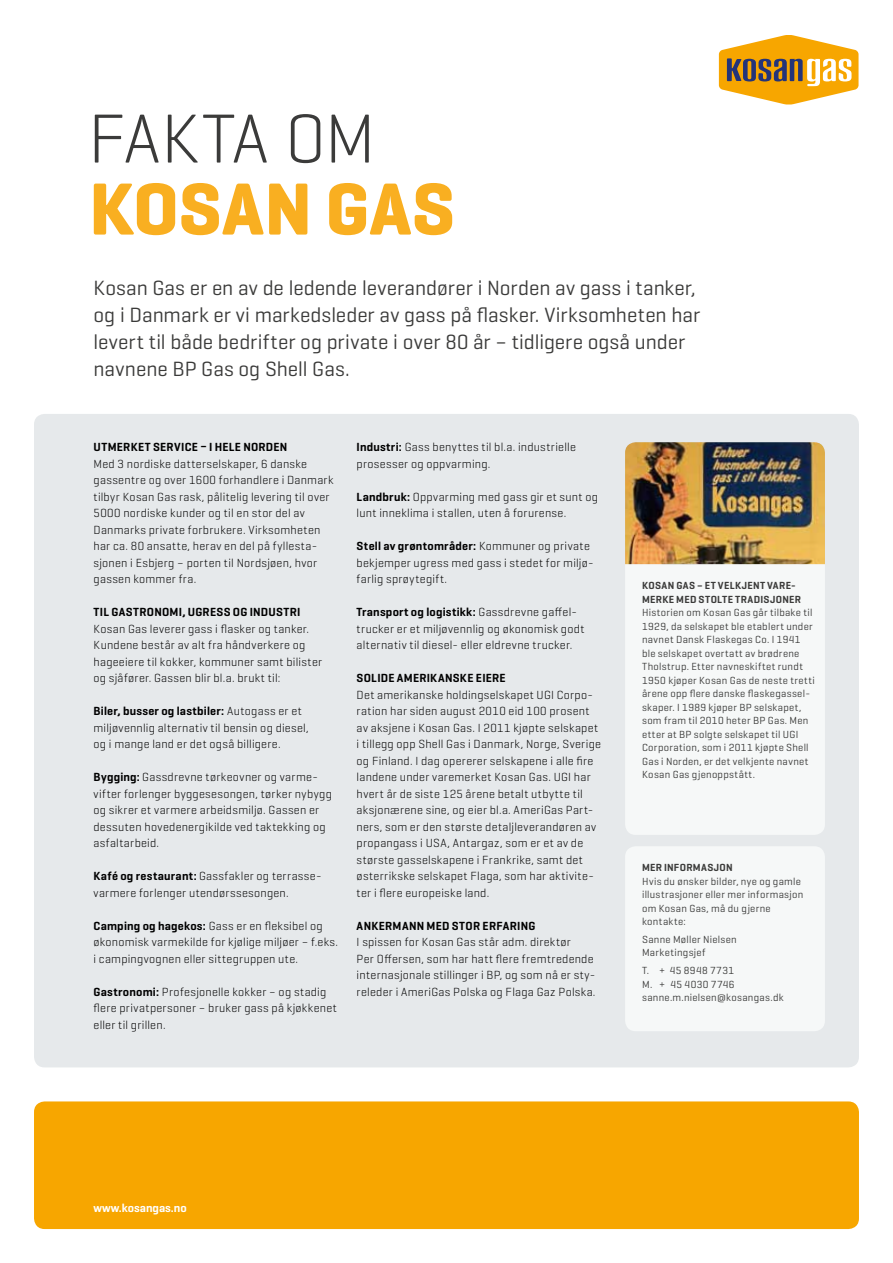
<style>
.page{position:relative;width:893px;height:1263px;background:#fff}
.page>*{position:absolute;margin:0;border:0;box-sizing:border-box;transform-origin:0 0}
.t1{font:700 75px "Geogrotesque";color:#f9af21}
.t2{font:300 70.5px "Geogrotesque";color:#3b3b3a}
.t3{font:21px/27px "Geogrotesque";color:#3b3b3a}
.t4{font:300 12px/16.5px "Geogrotesque";letter-spacing:.02em;color:#000}
.t5{font:600 12px "Geogrotesque";letter-spacing:.02em;color:#000}
.t6{font:600 12px "Geogrotesque";color:#fff}
.t7{font:10.5px/13.5px "Geogrotesque";letter-spacing:.03em;color:#3b3b3a}
.t8{font:600 10.5px/13.5px "Geogrotesque";letter-spacing:.03em;color:#3b3b3a}
.s1{font-weight:600}
</style>
<div class="page">
<div style="left:34px;top:414px;width:825px;height:653px;background:#e6e9eb;border-radius:11px"></div>
<svg style="left:718px;top:35px;width:141px;height:70px"></svg>
<div style="left:625px;top:442px;width:200px;height:393px;background:#f6f8f8;border-radius:11px"></div>
<img style="left:625px;top:442px;width:200px;height:122px">
<div style="left:625px;top:846px;width:200px;height:185px;background:#f6f8f8;border-radius:11px"></div>
<div style="left:34px;top:1101px;width:825px;height:128px;background:#f7a600;border-radius:11px"></div>
<h2 class="t2" style="left:88px;top:95px;width:289px">Fakta om</h2>
<h1 class="t1" style="left:89px;top:162px;width:367px">KOSAN GAS</h1>
<h3 class="t3" style="left:94px;top:274px;width:608px">Kosan Gas er en av de ledende leverandører i Norden av gass i tanker, og i Danmark er vi markedsleder av gass på flasker. Virksomheten har levert til både bedrifter og private i over 80 år – tidligere også under navnene BP Gas og Shell Gas.</h3>
<p class="t5" style="left:94px;top:440px;width:195px">UTMERKET SERVICE – I HELE NORDEN</p>
<p class="t4" style="left:94px;top:455px;width:241px">Med 3 nordiske datterselskaper, 6 danske gassentre og over 1600 forhandlere i Danmark tilbyr Kosan Gas rask, pålitelig levering til over 5000 nordiske kunder og til en stor del av Danmarks private forbrukere. Virksomheten har ca. 80 ansatte, herav en del på fyllesta&shy;sjonen i Esbjerg – porten til Nordsjøen, hvor gassen kommer fra.</p>
<p class="t5" style="left:94px;top:605px;width:208px">TIL GASTRONOMI, UGRESS OG INDUSTRI</p>
<p class="t4" style="left:94px;top:620px;width:230px">Kosan Gas leverer gass i flasker og tanker.<br>Kundene består av alt fra håndverkere og hageeiere til kokker, kommuner samt bilister og sjåfører. Gassen blir bl.a. brukt til:</p>
<p class="t4" style="left:94px;top:702px;width:217px"><span class="s1">Biler, busser og lastbiler:</span> Autogass er et miljøvennlig alternativ til bensin og diesel, og i mange land er det også billigere.</p>
<p class="t4" style="left:94px;top:768px;width:240px"><span class="s1">Bygging:</span> Gassdrevne tørkeovner og varme&shy;vifter forlenger byggesesongen, tørker nybygg og sikrer et varmere arbeidsmiljø. Gassen er dessuten hovedenergikilde ved taktekking og asfaltarbeid.</p>
<p class="t4" style="left:94px;top:867px;width:230px"><span class="s1">Kafé og restaurant:</span> Gassfakler og terrasse&shy;varmere forlenger utendørssesongen.</p>
<p class="t4" style="left:94px;top:917px;width:246px"><span class="s1">Camping og hagekos:</span> Gass er en fleksibel og økonomisk varmekilde for kjølige miljøer – f.eks. i campingvognen eller sittegruppen ute.</p>
<p class="t4" style="left:94px;top:983px;width:245px"><span class="s1">Gastronomi:</span> Profesjonelle kokker – og stadig flere privatpersoner – bruker gass på kjøkkenet eller til grillen.</p>
<p class="t4" style="left:357px;top:438px;width:221px"><span class="s1">Industri:</span> Gass benyttes til bl.a. industrielle prosesser og oppvarming.</p>
<p class="t4" style="left:357px;top:488px;width:243px"><span class="s1">Landbruk:</span> Oppvarming med gass gir et sunt og lunt inneklima i stallen, uten å forurense.</p>
<p class="t4" style="left:357px;top:537px;width:239px"><span class="s1">Stell av grøntområder:</span> Kommuner og private bekjemper ugress med gass i stedet for miljø&shy;farlig sprøytegift.</p>
<p class="t4" style="left:357px;top:603px;width:229px"><span class="s1">Transport og logistikk:</span> Gassdrevne gaffel&shy;trucker er et miljøvennlig og økonomisk godt alternativ til diesel- eller eldrevne trucker.</p>
<p class="t5" style="left:357px;top:671px;width:151px">SOLIDE AMERIKANSKE EIERE</p>
<p class="t4" style="left:357px;top:686px;width:246px">Det amerikanske holdingselskapet UGI Corpo&shy;ration har siden august 2010 eid 100 prosent av aksjene i Kosan Gas. I 2011 kjøpte selskapet i tillegg opp Shell Gas i Danmark, Norge, Sverige og Finland. I dag opererer selskapene i alle fire landene under varemerket Kosan Gas. UGI har hvert år de siste 125 årene betalt utbytte til aksjonærene sine, og eier bl.a. AmeriGas Part&shy;ners, som er den største detaljleverandøren av propangass i USA, Antargaz, som er et av de største gasselskapene i Frankrike, samt det østerrikske selskapet Flaga, som har aktivite&shy;ter i flere europeiske land.</p>
<p class="t5" style="left:357px;top:918px;width:180px">ANKERMANN MED STOR ERFARING</p>
<p class="t4" style="left:357px;top:933px;width:240px">I spissen for Kosan Gas står adm. direktør<br>Per Offersen, som har hatt flere fremtredende internasjonale stillinger i BP, og som nå er sty&shy;releder i AmeriGas Polska og Flaga Gaz Polska.</p>
<p class="t8" style="left:642px;top:579px;width:160px">KOSAN GAS – ET VELKJENT VARE-<br>MERKE MED STOLTE TRADISJONER</p>
<p class="t7" style="left:642px;top:606px;width:174px">Historien om Kosan Gas går tilbake til 1929, da selskapet ble etablert under navnet Dansk Flaskegas Co. I 1941 ble selskapet overtatt av brødrene Tholstrup. Etter navneskiftet rundt 1950 kjøper Kosan Gas de neste tretti årene opp flere danske flaskegassel&shy;skaper. I 1989 kjøper BP selskapet, som fram til 2010 heter BP Gas. Men etter at BP solgte selskapet til UGI Corporation, som i 2011 kjøpte Shell Gas i Norden, er det velkjente navnet Kosan Gas gjenoppstått.</p>
<p class="t8" style="left:642px;top:861px;width:92px">MER INFORMASJON</p>
<p class="t7" style="left:642px;top:874px;width:163px">Hvis du ønsker bilder, nye og gamle illustrasjoner eller mer informasjon om Kosan Gas, må du gjerne kontakte:</p>
<p class="t7" style="left:642px;top:932px;width:96px">Sanne Møller Nielsen<br>Marketingsjef</p>
<p class="t7" style="left:642px;top:963px;width:143px">T. + 45 8948 7731<br>M. + 45 4030 7746 sanne.m.nielsen@kosangas.dk</p>
<p class="t6" style="left:94px;top:1200px;width:95px">www.kosangas.no</p>
</div>
